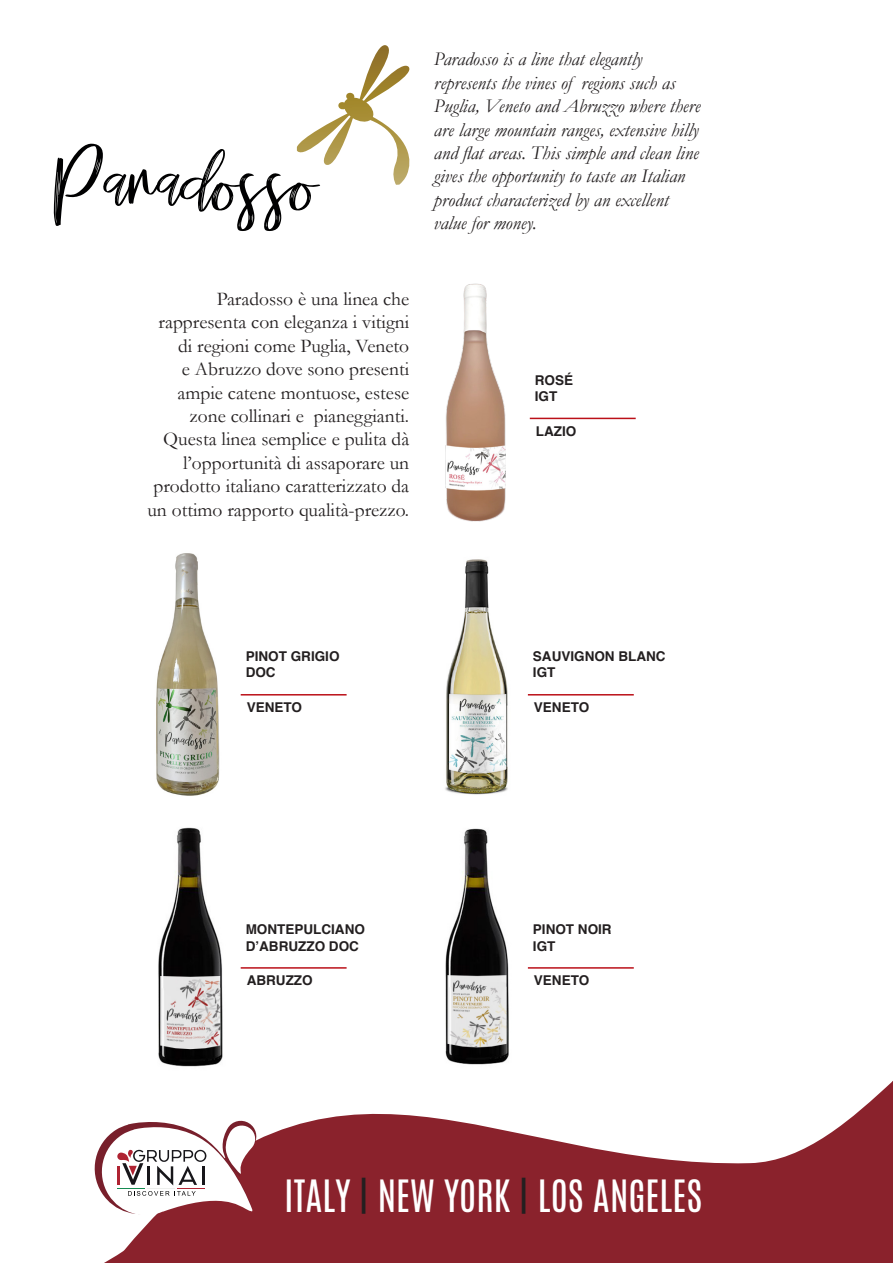
<style>
.page{position:relative;width:893px;height:1263px;background:#fff}
.page>*{position:absolute;margin:0;border:0;box-sizing:border-box;transform-origin:0 0}
.t1{font:37.2px "Antonio";color:#fff}
.t2{font:19.5px/23.4px "Garamond";color:#231f20;text-align:right}
.t3{font:italic 19.5px/23.4px "Garamond";color:#231f20}
.t4{font:700 13.5px/16.2px "Helvetica";color:#231f20}
.s1{color:#231f20}
</style>
<div class="page">
<svg style="left:104px;top:1084px;width:785px;height:179px;fill:#8a222c"></svg>
<svg style="left:94px;top:1119px;width:164px;height:101px"></svg>
<svg style="left:889px;top:1081px;width:4px;height:182px"></svg>
<svg style="left:54px;top:45px;width:356px;height:186px"></svg>
<hr style="left:241px;top:694px;width:106px;height:1px;background:#bb1018">
<img style="left:156px;top:553px;width:64px;height:243px">
<hr style="left:528px;top:694px;width:106px;height:1px;background:#bb1018">
<img style="left:445px;top:559px;width:63px;height:236px">
<hr style="left:241px;top:967px;width:106px;height:2px;background:#bb1018">
<img style="left:158px;top:827px;width:65px;height:240px">
<hr style="left:528px;top:967px;width:106px;height:2px;background:#bb1018">
<img style="left:445px;top:828px;width:64px;height:237px">
<hr style="left:530px;top:418px;width:106px;height:1px;background:#bb1018">
<img style="left:445px;top:283px;width:61px;height:239px">
<p class="t3" style="left:434px;top:47px;width:268px">Paradosso is a line that elegantly represents the vines of regions such as Puglia, Veneto and Abruzzo where there are large mountain ranges, extensive hilly and flat areas. This simple and clean line gives the opportunity to taste an Italian product characterized by an excellent value for money.</p>
<p class="t2" style="left:147px;top:287px;width:263px">Paradosso è una linea che rappresenta con eleganza i vitigni di regioni come Puglia, Veneto<br>e Abruzzo dove sono presenti ampie catene montuose, estese zone collinari e pianeggianti.<br>Questa linea semplice e pulita dà l’opportunità di assaporare un prodotto italiano caratterizzato da un ottimo rapporto qualità-prezzo.</p>
<p class="t4" style="left:535px;top:372px;width:40px">ROSÉ</p>
<p class="t4" style="left:535px;top:388px;width:24px">IGT</p>
<p class="t4" style="left:536px;top:423px;width:42px">LAZIO</p>
<p class="t4" style="left:246px;top:648px;width:95px">PINOT GRIGIO</p>
<p class="t4" style="left:246px;top:665px;width:31px">DOC</p>
<p class="t4" style="left:247px;top:699px;width:57px">VENETO</p>
<p class="t4" style="left:533px;top:648px;width:134px">SAUVIGNON BLANC</p>
<p class="t4" style="left:533px;top:665px;width:24px">IGT</p>
<p class="t4" style="left:534px;top:699px;width:57px">VENETO</p>
<p class="t4" style="left:246px;top:922px;width:121px">MONTEPULCIANO<br>D’ABRUZZO DOC</p>
<p class="t4" style="left:533px;top:922px;width:80px">PINOT NOIR</p>
<p class="t4" style="left:533px;top:938px;width:24px">IGT</p>
<p class="t4" style="left:534px;top:972px;width:57px">VENETO</p>
<p class="t4" style="left:247px;top:972px;width:67px">ABRUZZO</p>
<h1 class="t1" style="left:284px;top:1168px;width:420px">ITALY <span class="s1">|</span> NEW YORK <span class="s1">|</span> LOS ANGELES</h1>
</div>
